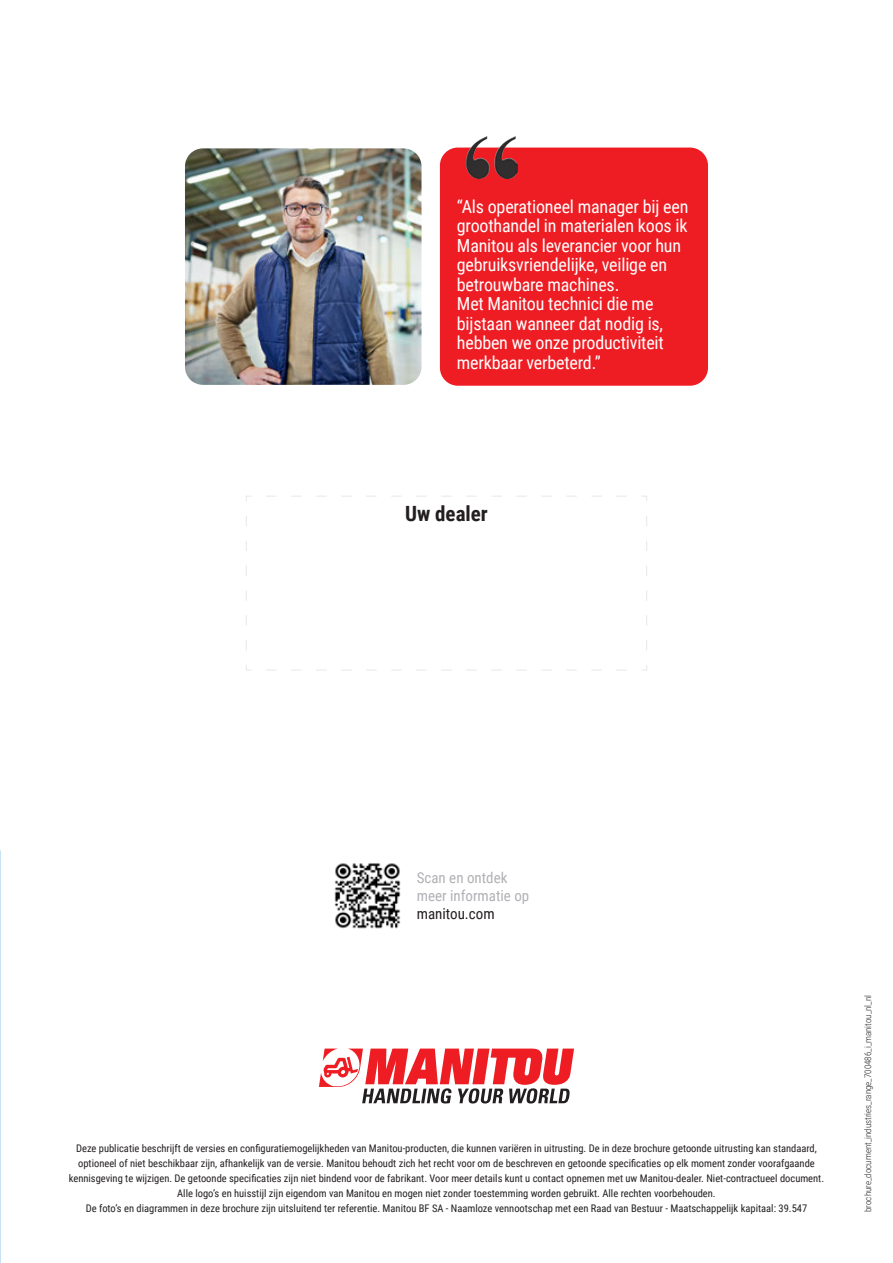
<style>
.page{position:relative;width:893px;height:1263px;background:#fff}
.page>*{position:absolute;margin:0;border:0;box-sizing:border-box;transform-origin:0 0}
.t1{font:700 21px "Roboto Condensed";color:#231f20}
.t2{font:18px/19.5px "Roboto Condensed";letter-spacing:-.01em;color:#fff}
.t3{font:15px/18px "Roboto Condensed";color:#b0b1b5}
.t4{font:15px "Roboto Condensed";color:#231f20}
.t5{font:10.5px/15px "Roboto Condensed";color:#231f20;text-align:center}
.t6{font:300 9px "Roboto Condensed";color:#231f20}
</style>
<div class="page">
<svg style="left:319px;top:1048px;width:255px;height:55px"></svg>
<img style="left:334px;top:863px;width:67px;height:66px">
<div style="left:440px;top:148px;width:268px;height:238px;background:#ee1d23;border-radius:18px"></div>
<svg style="left:246px;top:496px;width:401px;height:175px"></svg>
<img style="left:465px;top:137px;width:52px;height:41px">
<img style="left:185px;top:148px;width:236px;height:237px">
<p class="t2" style="left:457px;top:196px;width:233px">“Als operationeel manager bij een groothandel in materialen koos ik<br>Manitou als leverancier voor hun gebruiksvriendelijke, veilige en betrouwbare machines.<br>Met Manitou technici die me bijstaan wanneer dat nodig is, hebben we onze productiviteit merkbaar verbeterd.”</p>
<h1 class="t1" style="left:405px;top:499px;width:84px">Uw dealer</h1>
<h3 class="t3" style="left:417px;top:868px;width:114px">Scan en ontdek meer informatie op</h3>
<h3 class="t4" style="left:417px;top:903px;width:79px">manitou.com</h3>
<p class="t5" style="left:69px;top:1140px;width:757px">Deze publicatie beschrijft de versies en configuratiemogelijkheden van Manitou-producten, die kunnen variëren in uitrusting. De in deze brochure getoonde uitrusting kan standaard, optioneel of niet beschikbaar zijn, afhankelijk van de versie. Manitou behoudt zich het recht voor om de beschreven en getoonde specificaties op elk moment zonder voorafgaande kennisgeving te wijzigen. De getoonde specificaties zijn niet bindend voor de fabrikant. Voor meer details kunt u contact opnemen met uw Manitou-dealer. Niet-contractueel document.<br>Alle logo’s en huisstijl zijn eigendom van Manitou en mogen niet zonder toestemming worden gebruikt. Alle rechten voorbehouden.<br>De foto’s en diagrammen in deze brochure zijn uitsluitend ter referentie. Manitou BF SA - Naamloze vennootschap met een Raad van Bestuur - Maatschappelijk kapitaal: 39.547</p>
<p class="t6" style="left:861px;top:1212px;width:218px;rotate:-90deg">brochure_document_industries_range_700486_i_manitou_nl_nl</p>
</div>
